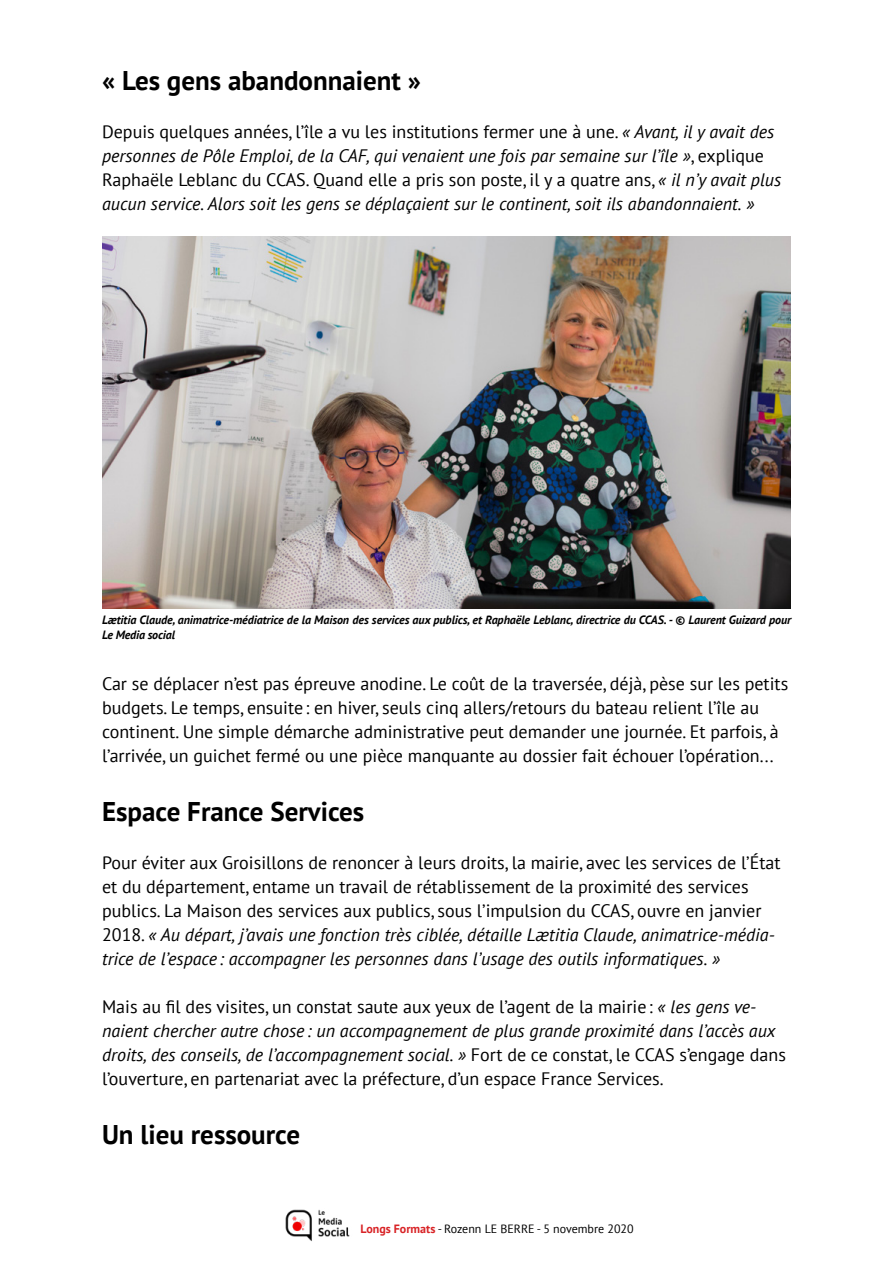
<style>
.page{position:relative;width:893px;height:1263px;background:#fff}
.page>*{position:absolute;margin:0;border:0;box-sizing:border-box;transform-origin:0 0}
.t1{font:700 27px "PT Sans";color:#000}
.t2{font:18px/24px "PT Sans";color:#000}
.t3{font:italic 18px/24px "PT Sans";color:#000}
.t4{font:italic 700 12px/15px "PT Sans";letter-spacing:-.005em;color:#000}
.t5{font:12px "PT Sans";color:#000}
.s1{font-style:normal}
.s2{font-style:italic}
.s3{font-weight:700;color:#d82326}
</style>
<div class="page">
<img style="left:285px;top:1209px;width:65px;height:33px">
<img style="left:102px;top:236px;width:689px;height:373px">
<h1 class="t1" style="left:102px;top:63px;width:320px">« Les gens abandonnaient »</h1>
<p class="t3" style="left:102px;top:119px;width:681px"><span class="s1">Depuis quelques années, l’île a vu les institutions fermer une à une.</span> « Avant, il y avait des personnes de Pôle Emploi, de la CAF, qui venaient une fois par semaine sur l’île »<span class="s1">, explique Raphaële Leblanc du CCAS. Quand elle a pris son poste, il y a quatre ans,</span> « il n’y avait plus aucun service. Alors soit les gens se déplaçaient sur le continent, soit ils abandonnaient. »</p>
<p class="t4" style="left:102px;top:612px;width:691px">Lætitia Claude, animatrice-médiatrice de la Maison des services aux publics, et Raphaële Leblanc, directrice du CCAS. - © Laurent Guizard pour<br>Le Media social</p>
<p class="t2" style="left:102px;top:671px;width:688px">Car se déplacer n’est pas épreuve anodine. Le coût de la traversée, déjà, pèse sur les petits budgets. Le temps, ensuite: en hiver, seuls cinq allers/retours du bateau relient l’île au continent. Une simple démarche administrative peut demander une journée. Et parfois, à l’arrivée, un guichet fermé ou une pièce manquante au dossier fait échouer l’opération...</p>
<h1 class="t1" style="left:102px;top:794px;width:264px">Espace France Services</h1>
<p class="t2" style="left:102px;top:850px;width:680px">Pour éviter aux Groisillons de renoncer à leurs droits, la mairie, avec les services de l’État et du département, entame un travail de rétablissement de la proximité des services publics. La Maison des services aux publics, sous l’impulsion du CCAS, ouvre en janvier 2018. <span class="s2">« Au départ, j’avais une fonction très ciblée, détaille Lætitia Claude, animatrice-média&shy;trice de l’espace : accompagner les personnes dans l’usage des outils informatiques. »</span></p>
<p class="t2" style="left:102px;top:994px;width:685px">Mais au fil des visites, un constat saute aux yeux de l’agent de la mairie: <span class="s2">« les gens ve&shy;naient chercher autre chose : un accompagnement de plus grande proximité dans l’accès aux droits, des conseils, de l’accompagnement social. »</span> Fort de ce constat, le CCAS s’engage dans l’ouverture, en partenariat avec la préfecture, d’un espace France Services.</p>
<h1 class="t1" style="left:102px;top:1117px;width:200px">Un lieu ressource</h1>
<p class="t5" style="left:361px;top:1221px;width:275px"><span class="s3">Longs Formats</span> - Rozenn LE BERRE - 5 novembre 2020</p>
</div>
